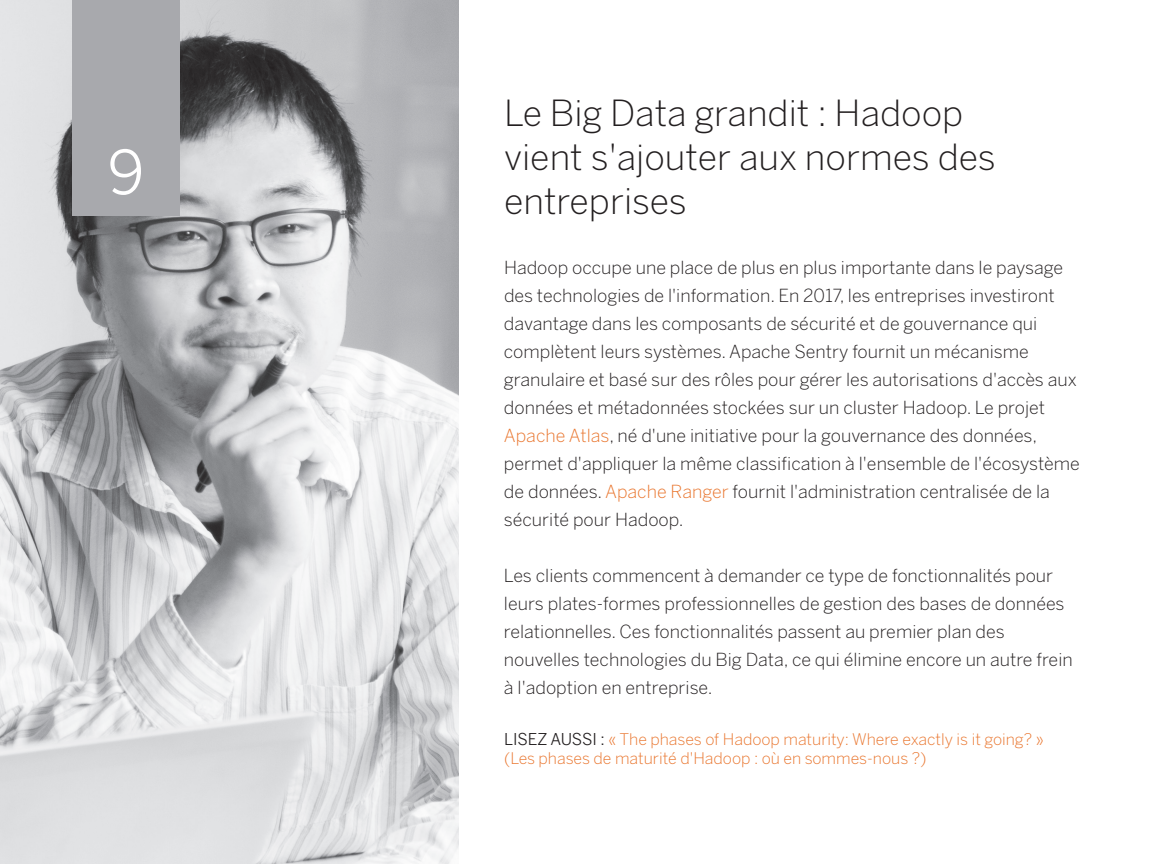
<style>
.page{position:relative;width:1152px;height:864px;background:#fff}
.page>*{position:absolute;margin:0;border:0;box-sizing:border-box;transform-origin:0 0}
.t1{font:60px "Benton Sans";color:#fff}
.t2{font:300 36px/44px "Benton Sans";color:#231f20}
.t3{font:300 18px/28px "Benton Sans";color:#231f20}
.t4{font:300 16px/19.2px "Benton Sans";color:#e9752d}
.s1{color:#e9752d}
.s2{font-weight:400;color:#231f20}
</style>
<div class="page">
<img style="left:0;top:0;width:459px;height:864px">
<div style="left:72px;top:0;width:108px;height:216px;background:#a8a9ad"></div>
<h1 class="t1" style="left:108px;top:137px;width:38px">9</h1>
<h2 class="t2" style="left:504px;top:91px;width:493px">Le Big Data grandit : Hadoop vient s'ajouter aux normes des entreprises</h2>
<p class="t3" style="left:504px;top:253px;width:577px">Hadoop occupe une place de plus en plus importante dans le paysage des technologies de l'information. En 2017, les entreprises investiront davantage dans les composants de sécurité et de gouvernance qui complètent leurs systèmes. Apache Sentry fournit un mécanisme granulaire et basé sur des rôles pour gérer les autorisations d'accès aux données et métadonnées stockées sur un cluster Hadoop. Le projet <span class="s1">Apache Atlas</span>, né d'une initiative pour la gouvernance des données, permet d'appliquer la même classification à l'ensemble de l'écosystème de données. <span class="s1">Apache Ranger</span> fournit l'administration centralisée de la sécurité pour Hadoop.</p>
<p class="t3" style="left:504px;top:561px;width:570px">Les clients commencent à demander ce type de fonctionnalités pour leurs plates-formes professionnelles de gestion des bases de données relationnelles. Ces fonctionnalités passent au premier plan des nouvelles technologies du Big Data, ce qui élimine encore un autre frein à l'adoption en entreprise.</p>
<p class="t4" style="left:504px;top:730px;width:541px"><span class="s2">LISEZ AUSSI :</span> « The phases of Hadoop maturity: Where exactly is it going? » (Les phases de maturité d'Hadoop : où en sommes-nous ?)</p>
</div>
